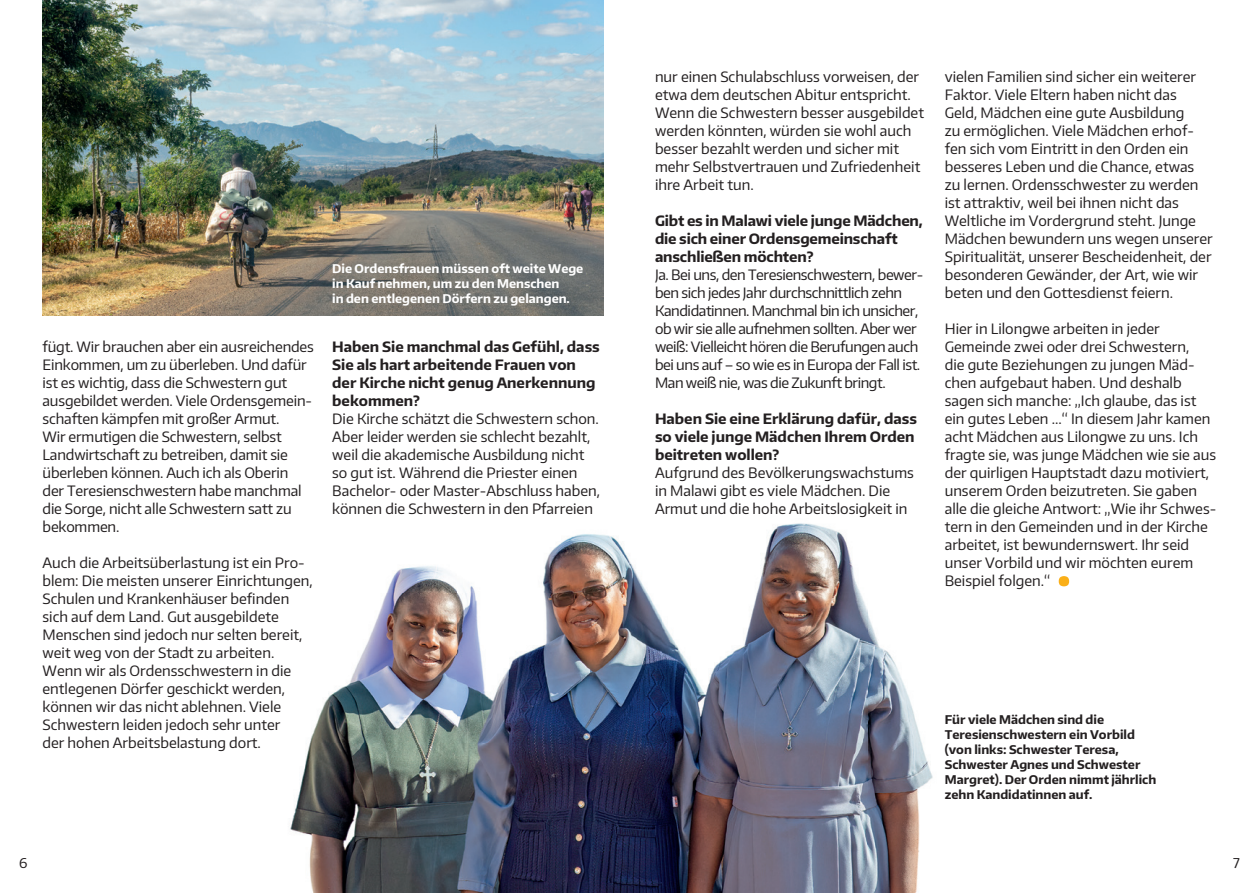
<style>
.page{position:relative;width:1259px;height:893px;background:#fff}
.page>*{position:absolute;margin:0;border:0;box-sizing:border-box;transform-origin:0 0}
.t1{font:63px "Encode Sans Normal";color:#faaf18}
.t2{font:14.25px/18px "Encode Sans Normal";color:#231f20}
.t3{font:700 14.25px/18px "Encode Sans Normal";color:#231f20}
.t4{font:14.25px/18px "Encode Sans Normal";letter-spacing:-.03em;color:#231f20}
.t5{font:13.5px "Encode Sans Normal";color:#231f20}
.t6{font:700 12px/15px "Encode Sans Normal";color:#231f20}
.t7{font:700 12px/15px "Encode Sans Normal";color:#fff}
</style>
<div class="page">
<img style="left:290px;top:523px;width:643px;height:370px">
<img style="left:43px;top:0;width:561px;height:316px">
<p class="t2" style="left:43px;top:337px;width:273px">fügt. Wir brauchen aber ein ausreichendes Einkommen, um zu überleben. Und dafür ist es wichtig, dass die Schwes tern gut ausgebildet werden. Viele Ordensgemein&shy;schaften kämpfen mit großer Armut.<br>Wir ermutigen die Schwestern, selbst Landwirtschaft zu betreiben, damit sie überleben können. Auch ich als Oberin<br>der Teresienschwestern habe manchmal die Sorge, nicht alle Schwes tern satt zu bekommen.</p>
<p class="t2" style="left:43px;top:553px;width:272px">Auch die Arbeitsüberlastung ist ein Pro&shy;blem: Die meisten unserer Einrichtungen, Schulen und Krankenhäuser befinden sich auf dem Land. Gut ausgebildete Menschen sind jedoch nur selten bereit, weit weg von der Stadt zu arbeiten.<br>Wenn wir als Ordensschwestern in die entlegenen Dörfer geschickt werden, können wir das nicht ablehnen. Viele Schwestern leiden jedoch sehr unter<br>der hohen Arbeitsbelastung dort.</p>
<p class="t7" style="left:332px;top:260px;width:253px">Die Ordensfrauen müssen oft weite Wege in Kauf nehmen, um zu den Menschen<br>in den entlegenen Dörfern zu gelangen.</p>
<p class="t3" style="left:332px;top:337px;width:269px">Haben Sie manchmal das Gefühl, dass<br>Sie als hart arbeitende Frauen von der Kirche nicht genug Anerkennung bekommen?</p>
<p class="t2" style="left:332px;top:409px;width:269px">Die Kirche schätzt die Schwestern schon.<br>Aber leider werden sie schlecht bezahlt, weil die akademische Ausbildung nicht so gut ist. Während die Priester einen Bachelor- oder Master-Abschluss haben, können die Schwestern in den Pfarreien</p>
<p class="t2" style="left:655px;top:67px;width:270px">nur einen Schulabschluss vorweisen, der etwa dem deutschen Abitur entspricht.<br>Wenn die Schwestern besser ausgebildet werden könnten, würden sie wohl auch besser bezahlt werden und sicher mit mehr Selbstvertrauen und Zufriedenheit ihre Arbeit tun.</p>
<p class="t3" style="left:655px;top:211px;width:269px">Gibt es in Malawi viele junge Mädchen, die sich einer Ordensgemeinschaft anschließen möchten?</p>
<p class="t4" style="left:655px;top:265px;width:270px">Ja. Bei uns, den Teresienschwestern, bewer&shy;ben sich jedes Jahr durchschnittlich zehn Kandidatinnen. Manchmal bin ich unsicher, ob wir sie alle aufnehmen sollten. Aber wer weiß: Vielleicht hören die Berufungen auch bei uns auf – so wie es in Europa der Fall ist.<br>Man weiß nie, was die Zukunft bringt.</p>
<p class="t3" style="left:655px;top:409px;width:263px">Haben Sie eine Erklärung dafür, dass so viele junge Mädchen Ihrem Orden beitreten wollen?</p>
<p class="t2" style="left:655px;top:463px;width:260px">Aufgrund des Bevölkerungswachstums in Malawi gibt es viele Mädchen. Die<br>Armut und die hohe Arbeitslosigkeit in</p>
<p class="t2" style="left:944px;top:67px;width:270px">vielen Familien sind sicher ein weiterer Faktor. Viele Eltern haben nicht das Geld, Mädchen eine gute Ausbildung<br>zu ermöglichen. Viele Mädchen erhof&shy;fen sich vom Eintritt in den Orden ein besseres Leben und die Chance, etwas zu lernen. Ordensschwester zu werden ist attraktiv, weil bei ihnen nicht das Weltliche im Vordergrund steht. Junge Mädchen bewundern uns wegen unserer Spiritualität, unserer Bescheidenheit, der besonderen Gewänder, der Art, wie wir beten und den Gottesdienst feiern.</p>
<p class="t2" style="left:944px;top:319px;width:273px">Hier in Lilongwe arbeiten in jeder Gemeinde zwei oder drei Schwestern,<br>die gute Beziehungen zu jungen Mäd&shy;chen aufgebaut haben. Und deshalb sagen sich manche: „Ich glaube, das ist ein gutes Leben ...“ In diesem Jahr kamen acht Mädchen aus Lilongwe zu uns. Ich fragte sie, was junge Mädchen wie sie aus der quirligen Hauptstadt dazu motiviert, unserem Orden beizutreten. Sie gaben alle die gleiche Antwort: „Wie ihr Schwes&shy;tern in den Gemeinden und in der Kirche arbeitet, ist bewundernswert. Ihr seid unser Vorbild und wir möchten eurem Beispiel folgen.“</p>
<h1 class="t1" style="left:1053px;top:540px;width:22px">•</h1>
<p class="t6" style="left:944px;top:712px;width:213px">Für viele Mädchen sind die<br>Teresienschwestern ein Vorbild (von links: Schwester Teresa,<br>Schwester Agnes und Schwester<br>Margret). Der Orden nimmt jährlich zehn Kandidatinnen auf.</p>
<p class="t5" style="left:19px;top:854px;width:10px">6</p>
<p class="t5" style="left:1233px;top:854px;width:8px">7</p>
</div>
